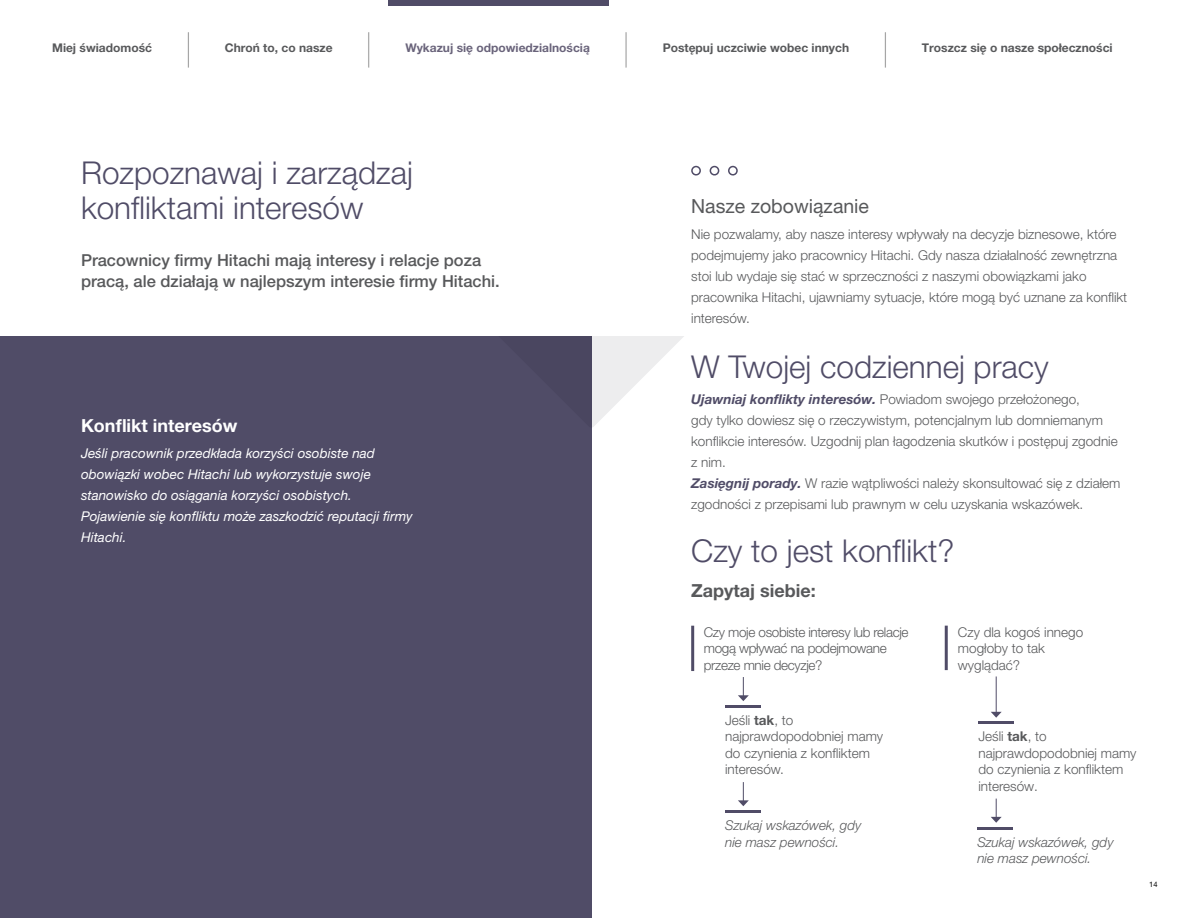
<style>
.page{position:relative;width:1188px;height:918px;background:#fff}
.page>*{position:absolute;margin:0;border:0;box-sizing:border-box;transform-origin:0 0}
.t1{font:700 35.25px "Helvetica Neue LT Pro";color:#000;scale:.1 1}
.t2{font:300 31.5px/34.5px "Helvetica Neue LT Pro";color:#504c67}
.t3{font:19.5px "Helvetica Neue LT Pro";color:#58595b}
.t4{font:700 18px "Helvetica Neue LT Pro";color:#fff}
.t5{font:700 18px "Helvetica Neue LT Pro";color:#58595b}
.t6{font:500 16.5px/21px "Helvetica Neue LT Pro";color:#58595b}
.t7{font:300 13.5px/21px "Helvetica Neue LT Pro";color:#58595b}
.t8{font:italic 13.5px/21px "Helvetica Neue LT Pro";color:#fff}
.t9{font:300 13.5px/16.5px "Helvetica Neue LT Pro";letter-spacing:-.025em;color:#58595b}
.t10{font:italic 300 13.5px/16.5px "Helvetica Neue LT Pro";color:#58595b}
.t11{font:700 12px "Helvetica Neue LT Pro";color:#58595b}
.t12{font:700 12px "Helvetica Neue LT Pro";color:#6a647b}
.t13{font:7.5px "Helvetica Neue LT Pro";color:#000}
.s1{font-weight:700;font-style:italic;color:#504c67}
.s2{font-weight:700}
</style>
<div class="page">
<div style="left:0;top:336px;width:591px;height:582px;background:#504c67"></div>
<svg style="left:591px;top:336px;width:93px;height:92px"></svg>
<div style="left:691px;top:166px;width:10px;height:10px;border:2px solid #504c67;border-radius:50%"></div>
<div style="left:710px;top:166px;width:9px;height:10px;border:2px solid #504c67;border-radius:50%"></div>
<div style="left:728px;top:166px;width:10px;height:10px;border:2px solid #504c67;border-radius:50%"></div>
<hr style="left:725px;top:705px;width:36px;height:2px;background:#504c67">
<svg style="left:738px;top:677px;width:11px;height:24px"></svg>
<hr style="left:725px;top:810px;width:36px;height:3px;background:#504c67">
<svg style="left:738px;top:782px;width:11px;height:24px"></svg>
<hr style="left:978px;top:721px;width:36px;height:3px;background:#504c67">
<hr style="left:996px;top:676px;width:1px;height:37px;background:#504c67">
<svg style="left:991px;top:712px;width:11px;height:6px"></svg>
<hr style="left:977px;top:827px;width:36px;height:2px;background:#504c67">
<svg style="left:991px;top:799px;width:11px;height:24px"></svg>
<hr style="left:691px;top:626px;width:3px;height:45px;background:#504c67">
<hr style="left:945px;top:626px;width:3px;height:44px;background:#504c67">
<div style="left:388px;top:0;width:220px;height:5px;background:#504c67"></div>
<p class="t11" style="left:52px;top:40px;width:101px">Miej świadomość</p>
<h1 class="t1" style="left:188px;top:26px;width:9px">|</h1>
<p class="t11" style="left:225px;top:40px;width:109px">Chroń to, co nasze</p>
<h1 class="t1" style="left:369px;top:26px;width:9px">|</h1>
<p class="t12" style="left:405px;top:40px;width:186px">Wykazuj się odpowiedzialnością</p>
<h1 class="t1" style="left:626px;top:26px;width:9px">|</h1>
<p class="t11" style="left:663px;top:40px;width:188px">Postępuj uczciwie wobec innych</p>
<h1 class="t1" style="left:885px;top:26px;width:9px">|</h1>
<p class="t11" style="left:922px;top:40px;width:192px">Troszcz się o nasze społeczności</p>
<h2 class="t2" style="left:81px;top:155px;width:334px">Rozpoznawaj i zarządzaj konfliktami interesów</h2>
<p class="t6" style="left:81px;top:249px;width:420px">Pracownicy firmy Hitachi mają interesy i relacje poza pracą, ale działają w najlepszym interesie firmy Hitachi.</p>
<h3 class="t4" style="left:81px;top:415px;width:158px">Konflikt interesów</h3>
<p class="t8" style="left:81px;top:442px;width:333px">Jeśli pracownik przedkłada korzyści osobiste nad obowiązki wobec Hitachi lub wykorzystuje swoje stanowisko do osiągania korzyści osobistych.<br>Pojawienie się konfliktu może zaszkodzić reputacji firmy Hitachi.</p>
<h3 class="t3" style="left:691px;top:194px;width:179px">Nasze zobowiązanie</h3>
<p class="t7" style="left:691px;top:223px;width:438px">Nie pozwalamy, aby nasze interesy wpływały na decyzje biznesowe, które podejmujemy jako pracownicy Hitachi. Gdy nasza działalność zewnętrzna stoi lub wydaje się stać w sprzeczności z naszymi obowiązkami jako pracownika Hitachi, ujawniamy sytuacje, które mogą być uznane za konflikt interesów.</p>
<h2 class="t2" style="left:691px;top:349px;width:359px">W Twojej codziennej pracy</h2>
<p class="t7" style="left:691px;top:388px;width:431px"><span class="s1">Ujawniaj konflikty interesów.</span> Powiadom swojego przełożonego,<br>gdy tylko dowiesz się o rzeczywistym, potencjalnym lub domniemanym konflikcie interesów. Uzgodnij plan łagodzenia skutków i postępuj zgodnie z nim.<br><span class="s1">Zasięgnij porady.</span> W razie wątpliwości należy skonsultować się z działem zgodności z przepisami lub prawnym w celu uzyskania wskazówek.</p>
<h2 class="t2" style="left:691px;top:533px;width:265px">Czy to jest konflikt?</h2>
<h3 class="t5" style="left:691px;top:579px;width:126px">Zapytaj siebie:</h3>
<p class="t9" style="left:704px;top:623px;width:206px">Czy moje osobiste interesy lub relacje mogą wpływać na podejmowane przeze mnie decyzje?</p>
<p class="t7" style="left:958px;top:623px;width:127px;line-height:16.5px">Czy dla kogoś innego mogłoby to tak wyglądać?</p>
<p class="t7" style="left:725px;top:711px;width:160px;line-height:16.5px">Jeśli <span class="s2">tak</span>, to najprawdopodobniej mamy do czynienia z konfliktem interesów.</p>
<p class="t10" style="left:725px;top:817px;width:138px">Szukaj wskazówek, gdy nie masz pewności.</p>
<p class="t7" style="left:978px;top:728px;width:160px;line-height:16.5px">Jeśli <span class="s2">tak</span>, to najprawdopodobniej mamy do czynienia z konfliktem interesów.</p>
<p class="t10" style="left:977px;top:833px;width:138px">Szukaj wskazówek, gdy nie masz pewności.</p>
<p class="t13" style="left:1149px;top:880px;width:10px">14</p>
</div>
